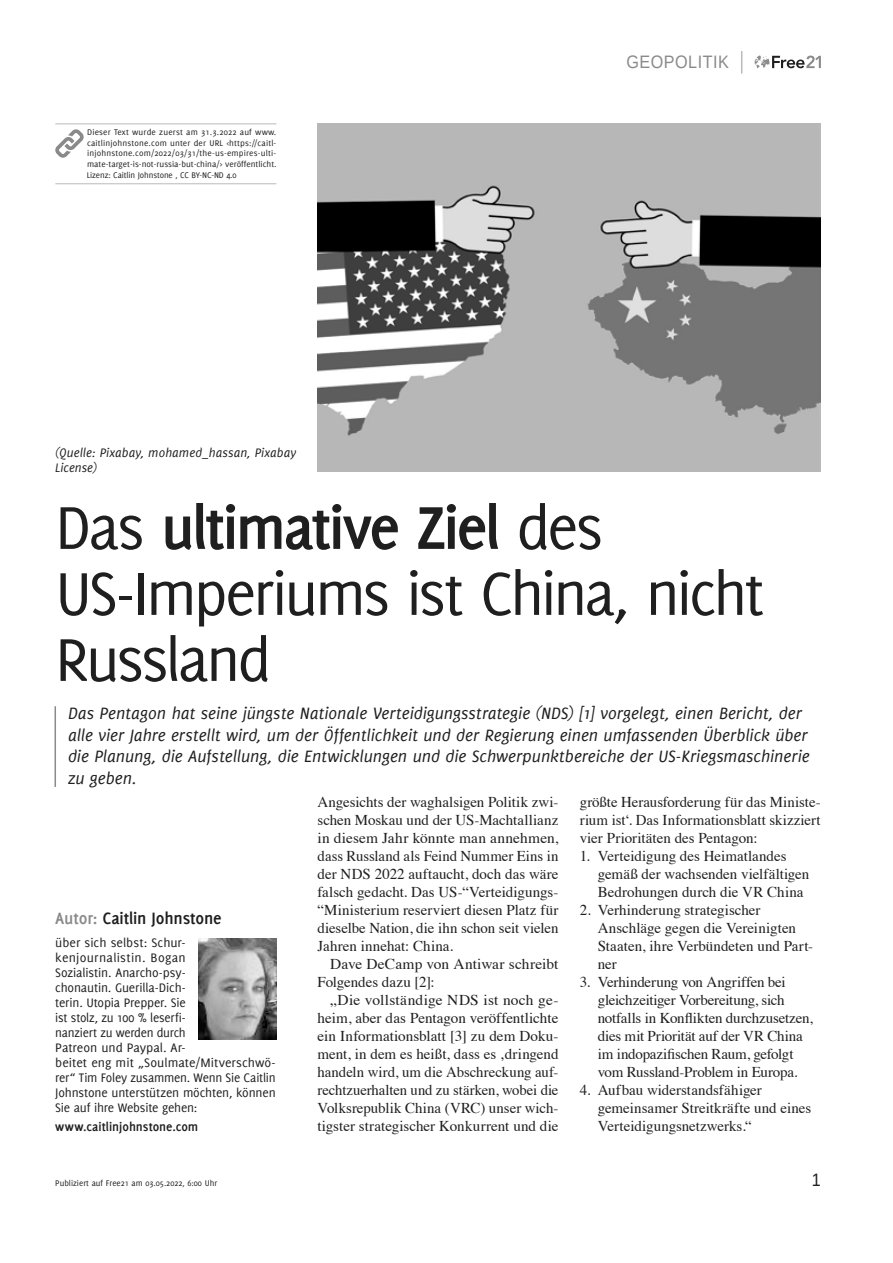
<style>
.page{position:relative;width:893px;height:1263px;background:#fff}
.page>*{position:absolute;margin:0;border:0;box-sizing:border-box;transform-origin:0 0}
.t1{font:66px/66px "Delicious";letter-spacing:-.045em;color:#1f1f1f}
.t2{font:italic 18px/21.6px "Delicious";letter-spacing:-.005em;color:#1f1f1f}
.t3{font:700 18px "Delicious";letter-spacing:-.01em;color:#1f1f1f}
.t4{font:18px "Liberation Sans";letter-spacing:.03em;color:#8a8a8a;scale:.9 1}
.t5{font:18px "Liberation Sans";color:#1f1f1f;scale:.9 1}
.t6{font:15px/18px "Times";letter-spacing:-.005em;color:#1f1f1f}
.t7{font:13.5px/15px "Delicious";letter-spacing:-.01em;color:#1f1f1f}
.t8{font:italic 13.5px/15px "Delicious";letter-spacing:.005em;color:#1f1f1f}
.t9{font:700 13.5px "Delicious";color:#1f1f1f}
.t10{font:9px/10.8px "Delicious";color:#1f1f1f;text-align:justify}
.s1{font-weight:700}
.s2{color:#8a8a8a}
</style>
<div class="page">
<svg style="left:755px;top:55px;width:66px;height:13px"></svg>
<svg style="left:741px;top:51px;width:1px;height:23px"></svg>
<hr style="left:55px;top:706px;width:1px;height:81px;background:#8a8a8a">
<img style="left:317px;top:124px;width:504px;height:348px">
<hr style="left:55px;top:123px;width:221px;height:1px;background:#bababa">
<hr style="left:55px;top:183px;width:221px;height:1px;background:#bababa">
<svg style="left:55px;top:129px;width:29px;height:29px"></svg>
<img style="left:199px;top:938px;width:77px;height:101px">
<p class="t10" style="left:87px;top:126px;width:191px">Dieser Text wurde zuerst am 31.3.2022 auf www. caitlinjohnstone.com unter der URL &lt;https://caitl&shy;injohnstone.com/2022/03/31/the-us-empires-ulti&shy;mate-target-is-not-russia-but-china/&gt; veröffentlicht.<br>Lizenz: Caitlin Johnstone , CC BY-NC-ND 4.0</p>
<p class="t8" style="left:55px;top:445px;width:242px">(Quelle: Pixabay, mohamed_hassan, Pixabay<br>License)</p>
<p class="t4" style="left:626px;top:51px;width:115px">GEOPOLITIK</p>
<h1 class="t1" style="left:55px;top:493px;width:711px">Das <span class="s1">ultimative Ziel</span> des<br>US-Imperiums ist China, nicht<br>Russland</h1>
<p class="t2" style="left:68px;top:702px;width:743px">Das Pentagon hat seine jüngste Nationale Verteidigungsstrategie (NDS) [1] vorgelegt, einen Bericht, der alle vier Jahre erstellt wird, um der Öffentlichkeit und der Regierung einen umfassenden Überblick über die Planung, die Aufstellung, die Entwicklungen und die Schwerpunktbereiche der US-Kriegsmaschinerie zu geben.</p>
<p class="t3" style="left:55px;top:907px;width:168px"><span class="s2">Autor:</span> Caitlin Johnstone</p>
<p class="t7" style="left:55px;top:935px;width:222px">über sich selbst: Schur&shy;kenjournalistin. Bogan<br>Sozialistin. Anarcho-psy-<br>chonautin. Guerilla-Dich-<br>terin. Utopia Prepper. Sie<br>ist stolz, zu 100 % leserfi-<br>nanziert zu werden durch<br>Patreon und Paypal. Ar-<br>beitet eng mit „Soulmate/Mitverschwö&shy;rer“ Tim Foley zusammen. Wenn Sie Caitlin<br>Johnstone unterstützen möchten, können<br>Sie auf ihre Website gehen:</p>
<p class="t9" style="left:55px;top:1119px;width:145px">www.caitlinjohnstone.com</p>
<p class="t6" style="left:317px;top:792px;width:242px;text-align:justify">Angesichts der waghalsigen Politik zwi&shy;schen Moskau und der US-Machtallianz in diesem Jahr könnte man annehmen, dass Russland als Feind Nummer Eins in der NDS 2022 auftaucht, doch das wäre falsch gedacht. Das US-“Verteidigungs-“Ministerium reserviert diesen Platz für dieselbe Nation, die ihn schon seit vielen Jahren innehat: China.</p>
<p class="t6" style="left:317px;top:954px;width:242px;text-indent:13px">Dave DeCamp von Antiwar schreibt<br>Folgendes dazu [2]:</p>
<p class="t6" style="left:317px;top:990px;width:242px;text-align:justify;text-indent:13px">„Die vollständige NDS ist noch ge&shy;heim, aber das Pentagon veröffentlichte ein Informationsblatt [3] zu dem Doku&shy;ment, in dem es heißt, dass es ‚dringend handeln wird, um die Abschreckung auf&shy;rechtzuerhalten und zu stärken, wobei die Volksrepublik China (VRC) unser wich&shy;tigster strategischer Konkurrent und die</p>
<p class="t6" style="left:580px;top:792px;width:242px;text-align:justify">größte Herausforderung für das Ministe&shy;rium ist‘. Das Informationsblatt skizziert vier Prioritäten des Pentagon:</p>
<p class="t6" style="left:598px;top:846px;width:213px;text-indent:-18px">1. Verteidigung des Heimatlandes gemäß der wachsenden vielfältigen<br>Bedrohungen durch die VR China</p>
<p class="t6" style="left:598px;top:900px;width:217px;text-indent:-18px">2. Verhinderung strategischer<br>Anschläge gegen die Vereinigten<br>Staaten, ihre Verbündeten und Part&shy;ner</p>
<p class="t6" style="left:598px;top:972px;width:217px;text-indent:-18px">3. Verhinderung von Angriffen bei gleichzeitiger Vorbereitung, sich notfalls in Konflikten durchzusetzen, dies mit Priorität auf der VR China im indopazifischen Raum, gefolgt vom Russland-Problem in Europa.</p>
<p class="t6" style="left:598px;top:1080px;width:215px;text-indent:-18px">4. Aufbau widerstandsfähiger gemeinsamer Streitkräfte und eines<br>Verteidigungsnetzwerks.“</p>
<p class="t10" style="left:55px;top:1177px;width:163px">Publiziert auf Free21 am 03.05.2022, 6:00 Uhr</p>
<p class="t5" style="left:812px;top:1168px;width:12px">1</p>
</div>
